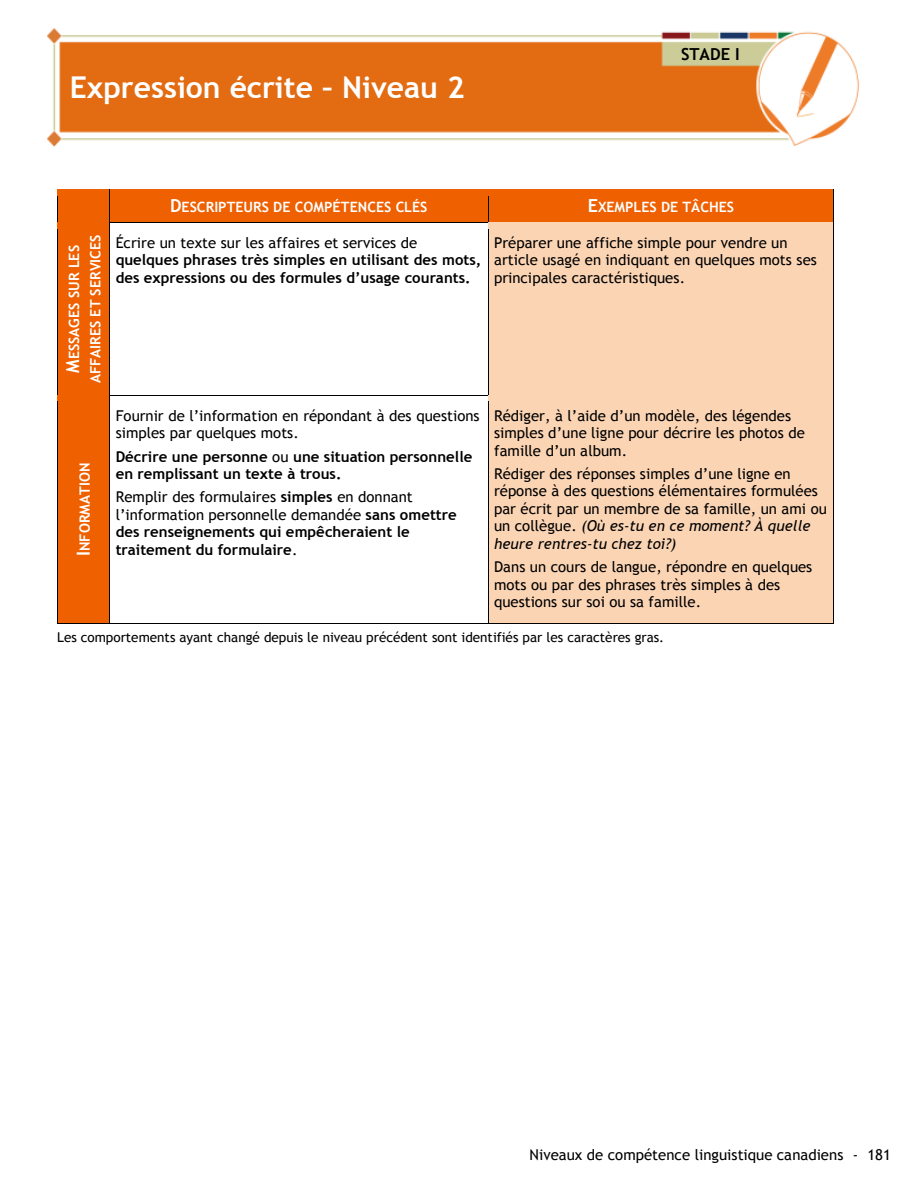
<style>
.page{position:relative;width:918px;height:1188px;background:#fff}
.page>*{position:absolute;margin:0;border:0;box-sizing:border-box;transform-origin:0 0}
.t1{font:700 30px "Trebuchet MS";color:#fff}
.t2{font:700 16.5px "Trebuchet MS";color:#000}
.t3{font:15px/17.4px "Trebuchet MS";color:#000}
.t4{font:700 15px/17.4px "Trebuchet MS";color:#000}
.t5{font:700 14.25px/21.5px "Trebuchet MS";color:#fff;text-align:center}
.t6{font:13.5px "Trebuchet MS";color:#000}
.s1{font-size:18px}
.s2{font-weight:400}
.s3{font-style:italic}
</style>
<div class="page">
<img style="left:47px;top:28px;width:812px;height:119px">
<div style="left:58px;top:196px;width:15px;height:20px;background:#ee6000"></div>
<div style="left:94px;top:196px;width:15px;height:20px;background:#ee6000"></div>
<div style="left:73px;top:196px;width:21px;height:20px;background:#ee6000"></div>
<div style="left:110px;top:196px;width:6px;height:21px;background:#ee6000"></div>
<div style="left:482px;top:196px;width:6px;height:21px;background:#ee6000"></div>
<div style="left:116px;top:196px;width:366px;height:20px;background:#ee6000"></div>
<div style="left:488px;top:196px;width:6px;height:26px;background:#ee6000"></div>
<div style="left:828px;top:196px;width:6px;height:26px;background:#ee6000"></div>
<div style="left:494px;top:196px;width:334px;height:20px;background:#ee6000"></div>
<hr style="left:58px;top:189px;width:51px;height:1px;background:#000">
<div style="left:58px;top:190px;width:51px;height:6px;background:#ee6000"></div>
<hr style="left:110px;top:189px;width:378px;height:1px;background:#000">
<div style="left:110px;top:190px;width:378px;height:6px;background:#ee6000"></div>
<hr style="left:488px;top:189px;width:346px;height:1px;background:#000">
<div style="left:488px;top:190px;width:346px;height:6px;background:#ee6000"></div>
<div style="left:57px;top:216px;width:53px;height:6px;background:#ee6000"></div>
<div style="left:110px;top:216px;width:378px;height:6px;background:#ee6000"></div>
<div style="left:488px;top:216px;width:346px;height:6px;background:#ee6000"></div>
<hr style="left:58px;top:229px;width:4px;height:160px;background:#ee6000">
<hr style="left:105px;top:229px;width:4px;height:160px;background:#ee6000">
<div style="left:62px;top:229px;width:21px;height:160px;background:#ee6000"></div>
<div style="left:83px;top:229px;width:22px;height:160px;background:#ee6000"></div>
<div style="left:488px;top:229px;width:6px;height:64px;background:#fbd4b4"></div>
<div style="left:828px;top:229px;width:6px;height:64px;background:#fbd4b4"></div>
<div style="left:488px;top:293px;width:346px;height:102px;background:#fbd4b4"></div>
<div style="left:494px;top:229px;width:334px;height:23px;background:#fbd4b4"></div>
<div style="left:494px;top:252px;width:334px;height:18px;background:#fbd4b4"></div>
<div style="left:494px;top:270px;width:334px;height:23px;background:#fbd4b4"></div>
<svg style="left:57px;top:189px;width:1px;height:40px"></svg>
<hr style="left:58px;top:222px;width:51px;height:1px;background:#000">
<div style="left:58px;top:223px;width:51px;height:6px;background:#ee6000"></div>
<svg style="left:109px;top:189px;width:1px;height:40px"></svg>
<hr style="left:110px;top:222px;width:378px;height:1px;background:#000">
<svg style="left:488px;top:189px;width:1px;height:33px"></svg>
<hr style="left:488px;top:222px;width:346px;height:1px;background:#000">
<div style="left:488px;top:223px;width:346px;height:6px;background:#fbd4b4"></div>
<div style="left:57px;top:389px;width:53px;height:6px;background:#ee6000"></div>
<hr style="left:57px;top:229px;width:1px;height:166px;background:#000">
<hr style="left:109px;top:229px;width:1px;height:166px;background:#000">
<hr style="left:488px;top:229px;width:1px;height:166px;background:#000">
<hr style="left:834px;top:229px;width:1px;height:166px;background:#000">
<div style="left:58px;top:402px;width:15px;height:215px;background:#ee6000"></div>
<div style="left:94px;top:402px;width:15px;height:215px;background:#ee6000"></div>
<div style="left:73px;top:402px;width:21px;height:215px;background:#ee6000"></div>
<div style="left:488px;top:402px;width:6px;height:215px;background:#fbd4b4"></div>
<div style="left:828px;top:402px;width:6px;height:215px;background:#fbd4b4"></div>
<div style="left:494px;top:402px;width:334px;height:23px;background:#fbd4b4"></div>
<div style="left:494px;top:425px;width:334px;height:18px;background:#fbd4b4"></div>
<div style="left:494px;top:443px;width:334px;height:23px;background:#fbd4b4"></div>
<div style="left:494px;top:466px;width:334px;height:17px;background:#fbd4b4"></div>
<div style="left:494px;top:483px;width:334px;height:18px;background:#fbd4b4"></div>
<div style="left:494px;top:501px;width:334px;height:17px;background:#fbd4b4"></div>
<div style="left:494px;top:518px;width:334px;height:18px;background:#fbd4b4"></div>
<div style="left:494px;top:536px;width:334px;height:23px;background:#fbd4b4"></div>
<div style="left:494px;top:559px;width:334px;height:17px;background:#fbd4b4"></div>
<div style="left:494px;top:576px;width:334px;height:18px;background:#fbd4b4"></div>
<div style="left:494px;top:594px;width:334px;height:23px;background:#fbd4b4"></div>
<hr style="left:58px;top:395px;width:51px;height:1px;background:#000">
<div style="left:58px;top:396px;width:51px;height:6px;background:#ee6000"></div>
<hr style="left:110px;top:395px;width:378px;height:1px;background:#000">
<hr style="left:488px;top:395px;width:346px;height:1px;background:#000">
<div style="left:488px;top:396px;width:346px;height:6px;background:#fbd4b4"></div>
<div style="left:57px;top:617px;width:53px;height:6px;background:#ee6000"></div>
<hr style="left:57px;top:402px;width:1px;height:221px;background:#000">
<hr style="left:58px;top:623px;width:51px;height:1px;background:#000">
<hr style="left:109px;top:402px;width:1px;height:221px;background:#000">
<hr style="left:110px;top:623px;width:378px;height:1px;background:#000">
<div style="left:488px;top:617px;width:346px;height:6px;background:#fbd4b4"></div>
<hr style="left:488px;top:402px;width:1px;height:221px;background:#000">
<hr style="left:488px;top:623px;width:346px;height:1px;background:#000">
<hr style="left:834px;top:402px;width:1px;height:221px;background:#000">
<h1 class="t1" style="left:70px;top:70px;width:396px">Expression écrite – Niveau 2</h1>
<p class="t2" style="left:681px;top:44px;width:60px">STADE I</p>
<p class="t5" style="left:170px;top:196px;width:259px"><span class="s1">D</span>ESCRIPTEURS DE COMPÉTENCES CLÉS</p>
<p class="t5" style="left:588px;top:196px;width:148px"><span class="s1">E</span>XEMPLES DE TÂCHES</p>
<p class="t5" style="left:63px;top:383px;width:151px;rotate:-90deg"><span class="s1">M</span>ESSAGES SUR LES<br>AFFAIRES ET SERVICES</p>
<p class="t4" style="left:116px;top:234px;width:367px"><span class="s2">Écrire un texte sur les affaires et services de </span>quelques phrases très simples en utilisant des mots, des expressions ou des formules d’usage courants.</p>
<p class="t3" style="left:494px;top:234px;width:324px">Préparer une affiche simple pour vendre un article usagé en indiquant en quelques mots ses principales caractéristiques.</p>
<p class="t3" style="left:494px;top:407px;width:312px">Rédiger, à l’aide d’un modèle, des légendes simples d’une ligne pour décrire les photos de famille d’un album.</p>
<p class="t3" style="left:494px;top:465px;width:334px">Rédiger des réponses simples d’une ligne en réponse à des questions élémentaires formulées par écrit par un membre de sa famille, un ami ou un collègue. <span class="s3">(Où es-tu en ce moment? À quelle heure rentres-tu chez toi?)</span></p>
<p class="t3" style="left:494px;top:558px;width:320px">Dans un cours de langue, répondre en quelques mots ou par des phrases très simples à des questions sur soi ou sa famille.</p>
<p class="t6" style="left:57px;top:629px;width:609px">Les comportements ayant changé depuis le niveau précédent sont identifiés par les caractères gras.</p>
<p class="t3" style="left:116px;top:407px;width:365px">Fournir de l’information en répondant à des questions simples par quelques mots.</p>
<p class="t4" style="left:116px;top:447px;width:358px">Décrire une personne <span class="s2">ou</span> une situation personnelle en remplissant un texte à trous.</p>
<p class="t4" style="left:116px;top:488px;width:343px"><span class="s2">Remplir des formulaires</span> simples <span class="s2">en donnant l’information personnelle demandée</span> sans omettre des renseignements qui empêcheraient le traitement du formulaire<span class="s2">.</span></p>
<p class="t5" style="left:74px;top:556px;width:95px;rotate:-90deg"><span class="s1">I</span>NFORMATION</p>
<p class="t3" style="left:529px;top:1146px;width:363px">Niveaux de compétence linguistique canadiens - 181</p>
</div>
